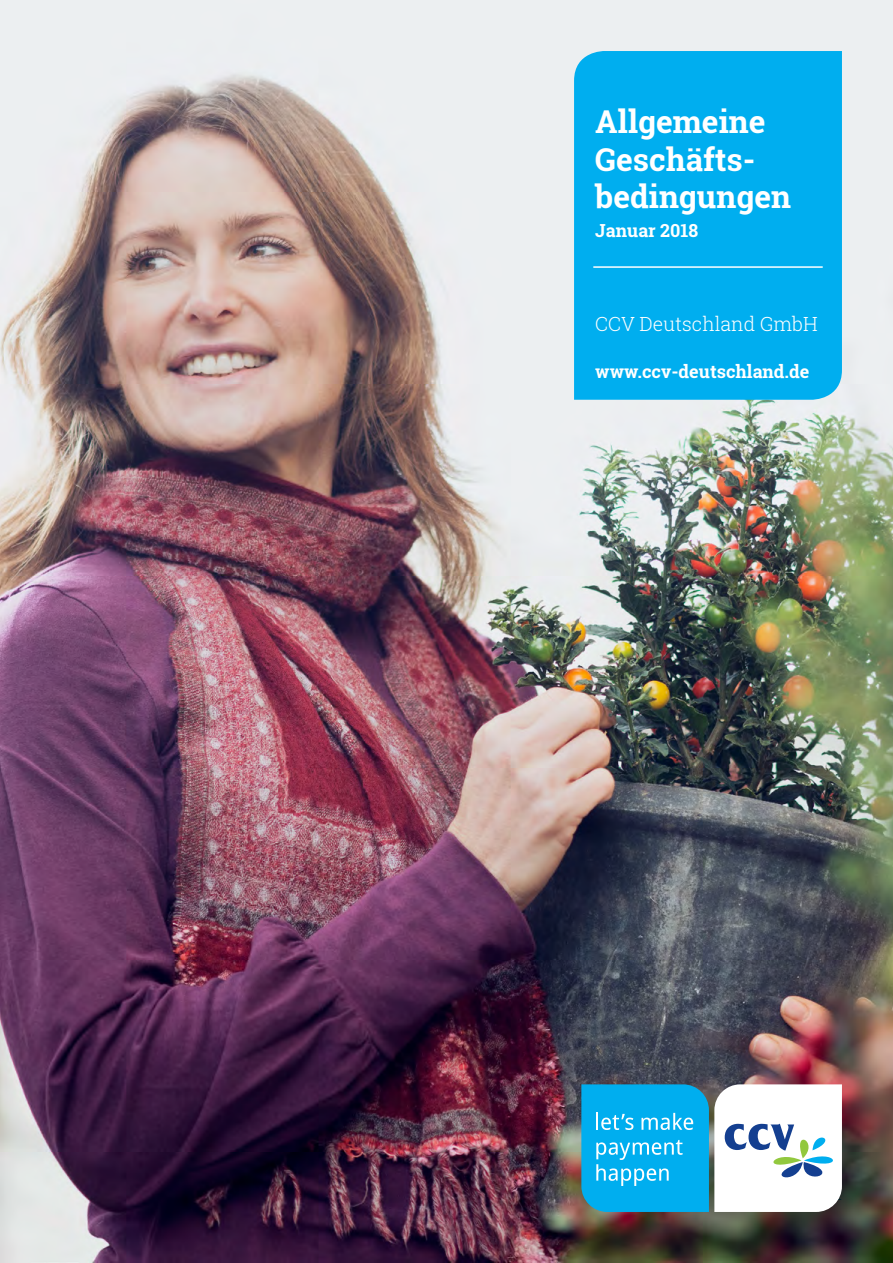
<style>
.page{position:relative;width:893px;height:1263px;background:#fff}
.page>*{position:absolute;margin:0;border:0;box-sizing:border-box;transform-origin:0 0}
.t1{font:700 31.5px/37.8px "Roboto Slab";color:#fff}
.t2{font:300 19.5px "Roboto Slab";color:#fff}
.t3{font:700 18px "Roboto Slab";color:#fff}
</style>
<div class="page">
<img style="left:0;top:0;width:893px;height:1263px">
<svg style="left:581px;top:1084px;width:261px;height:128px"></svg>
<div style="left:574px;top:51px;width:268px;height:349px;background:#00aeef"></div>
<hr style="left:593px;top:266px;width:230px;height:2px;background:#fff">
<p class="t1" style="left:595px;top:102px;width:197px">Allgemeine<br>Geschäfts&shy;bedingungen</p>
<p class="t3" style="left:595px;top:218px;width:104px">Januar 2018</p>
<p class="t2" style="left:595px;top:310px;width:224px">CCV Deutschland GmbH</p>
<p class="t3" style="left:595px;top:359px;width:216px">www.ccv-deutschland.de</p>
</div>
